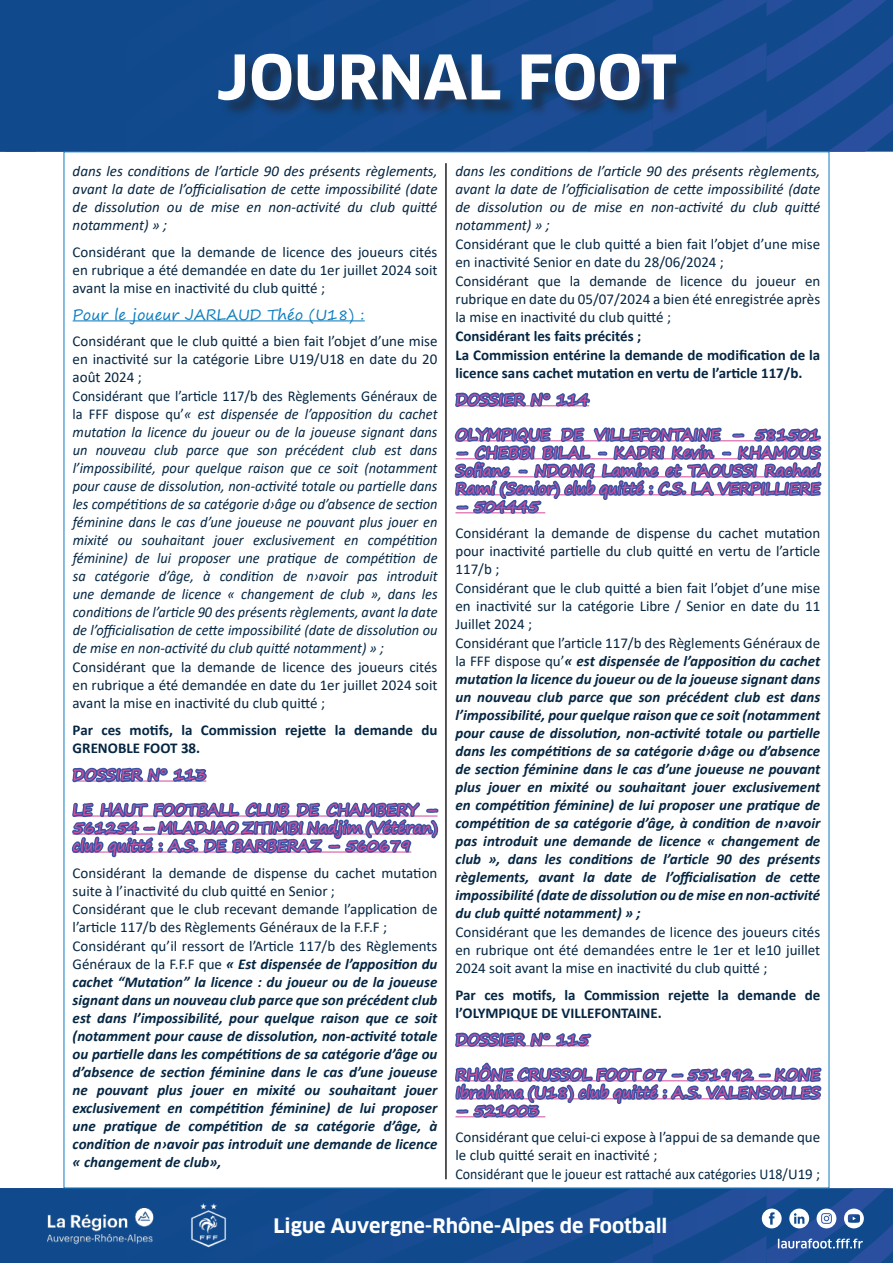
<style>
.page{position:relative;width:893px;height:1263px;background:#fff}
.page>*{position:absolute;margin:0;border:0;box-sizing:border-box;transform-origin:0 0}
.t1{font:700 60px "Clan OT";color:#fff}
.t2{font:700 19.5px "Clan OT";color:#fff}
.t3{font:italic 700 15px/18.1px "Calibri";color:#052642}
.t4{font:italic 15px/18px "Calibri";color:#052642;scale:.96 1}
.t5{font:15px/18px "Calibri";color:#052642;text-align:justify}
.t6{font:15px/18px "Segoe Print";color:#d5509d;text-align:justify}
.t7{font:italic 15px/18px "Calibri";color:#052642;text-align:justify}
.t8{font:700 15px/18px "Calibri";color:#052642}
.t9{font:15px "Segoe Print";color:#0e7dc0}
.s1{font-style:normal}
.s2{font-weight:400;font-style:normal}
</style>
<div class="page">
<svg style="left:0;top:0;width:893px;height:152px;background:#144b8f"></svg>
<svg style="left:0;top:1188px;width:893px;height:75px;background:#1c5193"></svg>
<hr style="left:73px;top:320px;width:292px;height:1px;background:#0e7dc0">
<svg style="left:71px;top:767px;width:368px;height:91px"></svg>
<svg style="left:454px;top:392px;width:368px;height:122px"></svg>
<svg style="left:455px;top:1032px;width:367px;height:87px"></svg>
<div style="left:221px;top:56px;width:474px;height:62px;background:#231f20;opacity:.56"></div>
<hr style="left:445px;top:163px;width:2px;height:1016px;background:#231f20">
<h1 class="t1" style="left:216px;top:42px;width:462px">JOURNAL FOOT</h1>
<p class="t7" style="left:73px;top:161px;width:366px">dans les conditions de l’article 90 des présents règlements, avant la date de l’officialisation de cette impossibilité (date de dissolution ou de mise en non-activité du club quitté notamment) » ;</p>
<p class="t5" style="left:73px;top:242px;width:366px">Considérant que la demande de licence des joueurs cités en rubrique a été demandée en date du 1er juillet 2024 soit avant la mise en inactivité du club quitté ;</p>
<p class="t9" style="left:73px;top:301px;width:294px">Pour le joueur JARLAUD Théo (U18) :</p>
<p class="t4" style="left:73px;top:332px;width:382px"><span class="s1">Considérant que le club quitté a bien fait l’objet d’une mise en inactivité sur la catégorie Libre U19/U18 en date du 20 août 2024 ;<br>Considérant que l’article 117/b des Règlements Généraux de la FFF dispose qu’</span>« est dispensée de l’apposition du cachet mutation la licence du joueur ou de la joueuse signant dans un nouveau club parce que son précédent club est dans l’impossibilité, pour quelque raison que ce soit (notamment pour cause de dissolution, non-activité totale ou partielle dans les compétitions de sa catégorie d›âge ou d’absence de section féminine dans le cas d’une joueuse ne pouvant plus jouer en mixité ou souhaitant jouer exclusivement en compétition féminine) de lui proposer une pratique de compétition de sa catégorie d’âge, à condition de n›avoir pas introduit une demande de licence « changement de club », dans les conditions de l’article 90 des présents règlements, avant la date de l’officialisation de cette impossibilité (date de dissolution ou de mise en non-activité du club quitté notamment) » ;</p>
<p class="t5" style="left:73px;top:658px;width:366px">Considérant que la demande de licence des joueurs cités en rubrique a été demandée en date du 1er juillet 2024 soit avant la mise en inactivité du club quitté ;</p>
<p class="t8" style="left:73px;top:720px;width:366px">Par ces motifs, la Commission rejette la demande du<br>GRENOBLE FOOT 38.</p>
<p class="t6" style="left:73px;top:765px;width:135px">DOSSIER N° 113</p>
<p class="t6" style="left:73px;top:800px;width:366px">LE HAUT FOOTBALL CLUB DE CHAMBERY – 561254 – MLADJAO ZITIMBI Nadjim (Vétéran) club quitté : A.S. DE BARBERAZ – 560679</p>
<p class="t3" style="left:73px;top:863px;width:366px"><span class="s2">Considérant la demande de dispense du cachet mutation suite à l’inactivité du club quitté en Senior ;<br>Considérant que le club recevant demande l’application de l’article 117/b des Règlements Généraux de la F.F.F ; Considérant qu’il ressort de l’Article 117/b des Règlements Généraux de la F.F.F que</span> « Est dispensée de l’apposition du cachet “Mutation” la licence : du joueur ou de la joueuse signant dans un nouveau club parce que son précédent club est dans l’impossibilité, pour quelque raison que ce soit (notamment pour cause de dissolution, non-activité totale ou partielle dans les compétitions de sa catégorie d’âge ou d’absence de section féminine dans le cas d’une joueuse ne pouvant plus jouer en mixité ou souhaitant jouer exclusivement en compétition féminine) de lui proposer une pratique de compétition de sa catégorie d’âge, à condition de n›avoir pas introduit une demande de licence « changement de club»,</p>
<p class="t7" style="left:455px;top:161px;width:366px">dans les conditions de l’article 90 des présents règlements, avant la date de l’officialisation de cette impossibilité (date de dissolution ou de mise en non-activité du club quitté notamment) » ;</p>
<p class="t5" style="left:455px;top:234px;width:366px;text-align:left">Considérant que le club quitté a bien fait l’objet d’une mise en inactivité Senior en date du 28/06/2024 ;<br>Considérant que la demande de licence du joueur en rubrique en date du 05/07/2024 a bien été enregistrée après la mise en inactivité du club quitté ;</p>
<p class="t8" style="left:455px;top:326px;width:366px;line-height:18.5px">Considérant les faits précités ;<br>La Commission entérine la demande de modification de la licence sans cachet mutation en vertu de l’article 117/b.</p>
<p class="t6" style="left:455px;top:390px;width:135px">DOSSIER N° 114</p>
<p class="t6" style="left:455px;top:425px;width:366px">OLYMPIQUE DE VILLEFONTAINE – 581501</p>
<p class="t6" style="left:455px;top:443px;width:366px">– CHEBBI BILAL - KADRI Kevin - KHAMOUS Sofiane - NDONG Lamine et TAOUSSI Rachad Rami (Senior) club quitté : C.S. LA VERPILLIERE</p>
<p class="t6" style="left:455px;top:497px;width:85px">– 504445</p>
<p class="t3" style="left:455px;top:524px;width:366px"><span class="s2">Considérant la demande de dispense du cachet mutation pour inactivité partielle du club quitté en vertu de l’article 117/b ;<br>Considérant que le club quitté a bien fait l’objet d’une mise en inactivité sur la catégorie Libre / Senior en date du 11<br>Juillet 2024 ;<br>Considérant que l’article 117/b des Règlements Généraux de la FFF dispose qu’</span>« est dispensée de l’apposition du cachet mutation la licence du joueur ou de la joueuse signant dans un nouveau club parce que son précédent club est dans l’impossibilité, pour quelque raison que ce soit (notamment pour cause de dissolution, non-activité totale ou partielle dans les compétitions de sa catégorie d›âge ou d’absence de section féminine dans le cas d’une joueuse ne pouvant plus jouer en mixité ou souhaitant jouer exclusivement en compétition féminine) de lui proposer une pratique de compétition de sa catégorie d’âge, à condition de n›avoir pas introduit une demande de licence « changement de club », dans les conditions de l’article 90 des présents règlements, avant la date de l’officialisation de cette impossibilité (date de dissolution ou de mise en non-activité du club quitté notamment) » ;</p>
<p class="t5" style="left:455px;top:923px;width:366px">Considérant que les demandes de licence des joueurs cités en rubrique ont été demandées entre le 1er et le10 juillet 2024 soit avant la mise en inactivité du club quitté ;</p>
<p class="t8" style="left:455px;top:985px;width:366px">Par ces motifs, la Commission rejette la demande de l’OLYMPIQUE DE VILLEFONTAINE.</p>
<p class="t6" style="left:455px;top:1030px;width:135px">DOSSIER N° 115</p>
<p class="t6" style="left:455px;top:1065px;width:366px">RHÔNE CRUSSOL FOOT 07 – 551992 – KONE<br>Ibrahima (U18) club quitté : A.S. VALENSOLLES</p>
<p class="t6" style="left:455px;top:1101px;width:85px">– 521003</p>
<p class="t5" style="left:455px;top:1128px;width:366px;line-height:18.5px;text-align:left">Considérant que celui-ci expose à l’appui de sa demande que le club quitté serait en inactivité ;<br>Considérant que le joueur est rattaché aux catégories U18/U19 ;</p>
<h2 class="t2" style="left:273px;top:1214px;width:396px">Ligue Auvergne-Rhône-Alpes de Football</h2>
</div>
